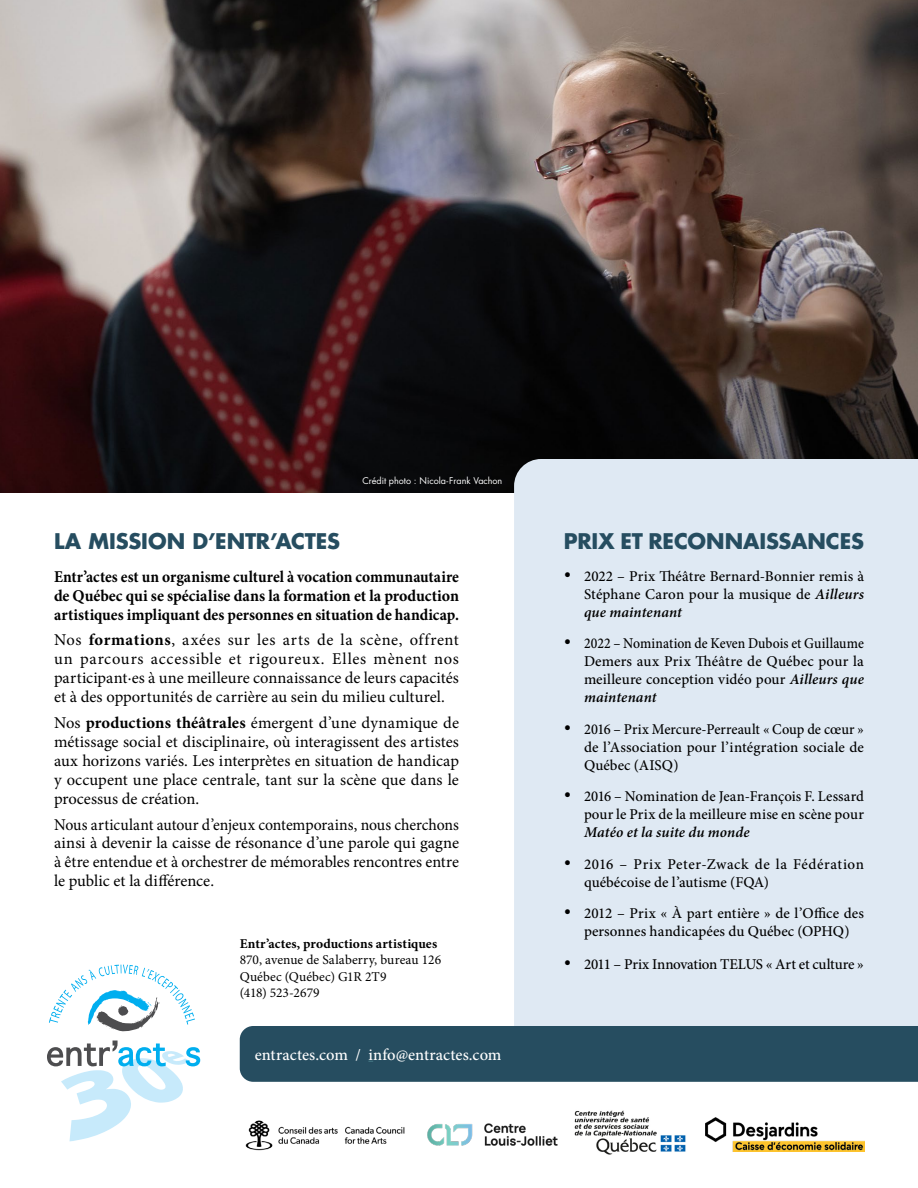
<style>
.page{position:relative;width:918px;height:1188px;background:#fff}
.page>*{position:absolute;margin:0;border:0;box-sizing:border-box;transform-origin:0 0}
.t1{font:700 21px "Futura Std";letter-spacing:-.005em;color:#264d60}
.t2{font:16.5px/19px "Minion Pro";color:#000;text-align:justify}
.t3{font:16.5px/19px "Minion Pro";color:#000;text-align:justify;scale:.96 1}
.t4{font:700 16.5px/19px "Minion Pro";letter-spacing:-.005em;color:#000;text-align:justify;scale:.93 1}
.t5{font:500 16.5px "Minion Pro";letter-spacing:.005em;color:#fff}
.t6{font:500 15px/18px "Minion Pro";letter-spacing:.005em;color:#000;text-align:justify}
.t7{font:500 15px/18px "Minion Pro";letter-spacing:.005em;color:#000;text-align:justify;scale:.91 1}
.t8{font:500 15px/18px "Minion Pro";letter-spacing:.005em;color:#000;text-align:justify;scale:.96 1}
.t9{font:500 15px/18px "Minion Pro";letter-spacing:.025em;color:#000}
.t10{font:13.5px "Minion Pro";letter-spacing:.005em;color:#000}
.t11{font:700 13.5px "Minion Pro";letter-spacing:.005em;color:#000}
.t12{font:9px "Futura Std";color:#fff}
.s1{font-weight:700}
.s2{font-weight:600;font-style:italic}
</style>
<div class="page">
<img style="left:0;top:0;width:918px;height:492px">
<svg style="left:47px;top:1041px;width:153px;height:100px"></svg>
<svg style="left:49px;top:965px;width:146px;height:67px"></svg>
<img style="left:705px;top:1117px;width:159px;height:34px">
<img style="left:245px;top:1120px;width:160px;height:31px">
<img style="left:427px;top:1123px;width:131px;height:23px">
<img style="left:574px;top:1110px;width:112px;height:45px">
<div style="left:240px;top:1026px;width:678px;height:56px;background:#264d60"></div>
<div style="left:514px;top:459px;width:404px;height:567px;background:#dfe9f3"></div>
<p class="t12" style="left:362px;top:475px;width:142px">Crédit photo : Nicola-Frank Vachon</p>
<p class="t1" style="left:54px;top:527px;width:288px">LA MISSION D’ENTR’ACTES</p>
<p class="t4" style="left:54px;top:567px;width:437px">Entr’actes est un organisme culturel à vocation communautaire de Québec qui se spécialise dans la formation et la production artistiques impliquant des personnes en situation de handicap.</p>
<p class="t2" style="left:54px;top:631px;width:407px">Nos <span class="s1">formations</span>, axées sur les arts de la scène, offrent un parcours accessible et rigoureux. Elles mènent nos participant.es à une meilleure connaissance de leurs capacités et à des opportunités de carrière au sein du milieu culturel.</p>
<p class="t2" style="left:54px;top:713px;width:407px">Nos <span class="s1">productions théâtrales</span> émergent d’une dynamique de métissage social et disciplinaire, où interagissent des artistes aux horizons variés. Les interprètes en situation de handicap y occupent une place centrale, tant sur la scène que dans le processus de création.</p>
<p class="t3" style="left:54px;top:815px;width:423px">Nous articulant autour d’enjeux contemporains, nous cherchons ainsi à devenir la caisse de résonance d’une parole qui gagne à être entendue et à orchestrer de mémorables rencontres entre le public et la différence.</p>
<p class="t11" style="left:240px;top:934px;width:199px">Entr’actes, productions artistiques</p>
<p class="t10" style="left:240px;top:951px;width:203px">870, avenue de Salaberry, bureau 126</p>
<p class="t10" style="left:240px;top:967px;width:148px">Québec (Québec) G1R 2T9</p>
<p class="t10" style="left:240px;top:984px;width:81px">(418) 523-2679</p>
<p class="t5" style="left:255px;top:1043px;width:248px">entractes.com / info@entractes.com</p>
<p class="t1" style="left:564px;top:527px;width:302px">PRIX ET RECONNAISSANCES</p>
<p class="t6" style="left:584px;top:567px;width:281px;text-indent:-20px">• 2022 – Prix Théâtre Bernard-Bonnier remis à Stéphane Caron pour la musique de <span class="s2">Ailleurs que maintenant</span></p>
<p class="t7" style="left:584px;top:634px;width:309px;text-indent:-20px">• 2022 – Nomination de Keven Dubois et Guillaume Demers aux Prix Théâtre de Québec pour la meilleure conception vidéo pour <span class="s2">Ailleurs que maintenant</span></p>
<p class="t8" style="left:584px;top:720px;width:293px;text-indent:-20px">• 2016 – Prix Mercure-Perreault « Coup de cœur » de l’Association pour l’intégration sociale de Québec (AISQ)</p>
<p class="t6" style="left:584px;top:787px;width:281px;text-indent:-20px">• 2016 – Nomination de Jean-François F. Lessard pour le Prix de la meilleure mise en scène pour <span class="s2">Matéo et la suite du monde</span></p>
<p class="t9" style="left:584px;top:855px;width:281px;text-indent:-20px">• 2016 – Prix Peter-Zwack de la Fédération québécoise de l’autisme (FQA)</p>
<p class="t6" style="left:564px;top:904px;width:302px;text-align:center">• 2012 – Prix « À part entière » de l’Office des personnes handicapées du Québec (OPHQ)</p>
<p class="t6" style="left:564px;top:956px;width:302px">• 2011 – Prix Innovation TELUS « Art et culture »</p>
</div>
